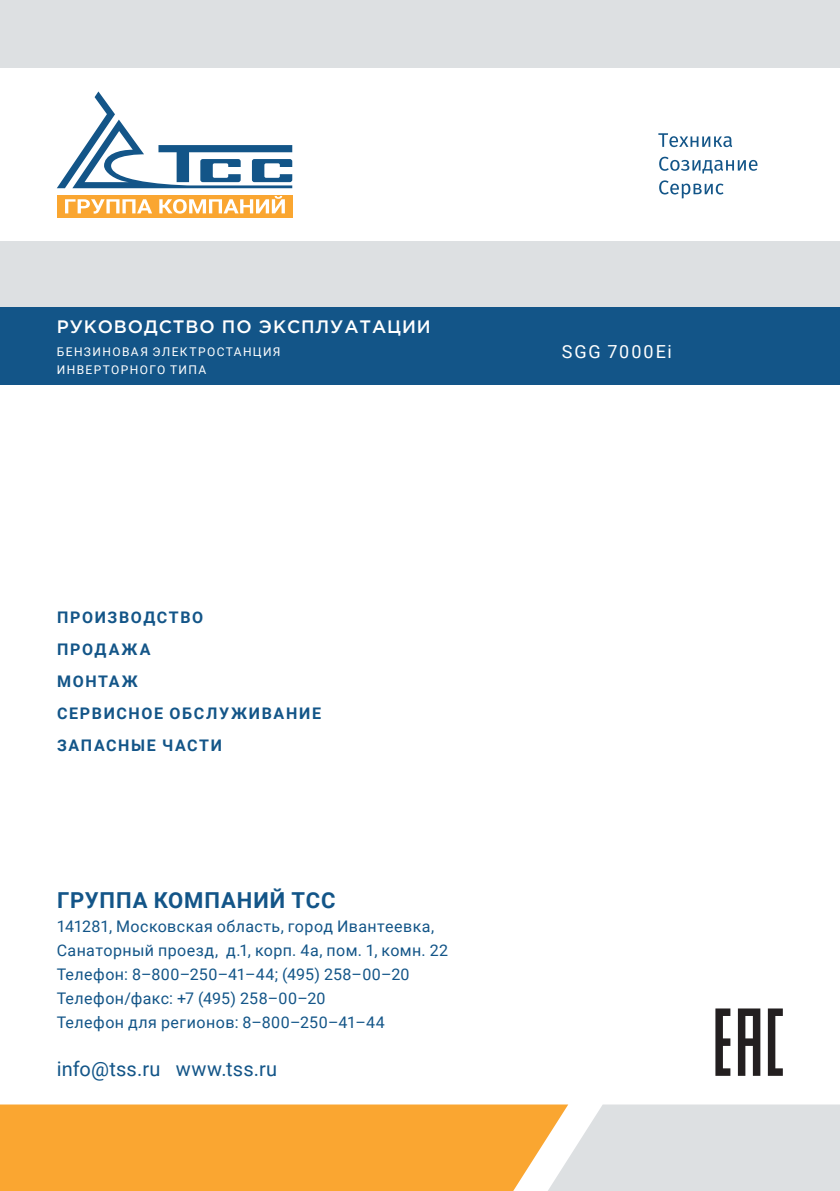
<style>
.page{position:relative;width:840px;height:1191px;background:#fff}
.page>*{position:absolute;margin:0;border:0;box-sizing:border-box;transform-origin:0 0}
.t1{font:700 22px "Roboto";letter-spacing:.04em;color:#135588}
.t2{font:20px "Roboto";letter-spacing:.005em;color:#135588}
.t3{font:500 18px "Gotham Pro";letter-spacing:.05em;color:#fff}
.t4{font:18px "Roboto";letter-spacing:.105em;color:#fff}
.t5{font:16px/24px "Roboto";letter-spacing:.03em;color:#135588}
.t6{font:700 16px/32px "Roboto";letter-spacing:.105em;color:#135588}
.t7{font:12px/17.6px "Roboto";letter-spacing:.115em;color:#fff}
</style>
<div class="page">
<div style="left:0;top:0;width:839px;height:1104px;background:#dde0e2"></div>
<div style="left:0;top:68px;width:839px;height:173px;background:#fff"></div>
<div style="left:0;top:307px;width:839px;height:78px;background:#135588"></div>
<div style="left:0;top:385px;width:839px;height:719px;background:#fff"></div>
<div style="left:0;top:1104px;width:547px;height:87px;background:#faa631"></div>
<svg style="left:547px;top:1104px;width:292px;height:87px;background:#e0e1e1"></svg>
<svg style="left:658px;top:133px;width:73px;height:14px"></svg>
<svg style="left:659px;top:157px;width:98px;height:16px"></svg>
<svg style="left:659px;top:180px;width:64px;height:18px"></svg>
<div style="left:57px;top:195px;width:235px;height:22px;background:#faa631"></div>
<svg style="left:57px;top:91px;width:235px;height:97px"></svg>
<svg style="left:65px;top:199px;width:87px;height:15px"></svg>
<svg style="left:159px;top:196px;width:126px;height:18px"></svg>
<svg style="left:715px;top:1008px;width:68px;height:68px"></svg>
<p class="t3" style="left:57px;top:316px;width:375px">РУКОВОДСТВО ПО ЭКСПЛУАТАЦИИ</p>
<p class="t7" style="left:57px;top:343px;width:225px">БЕНЗИНОВАЯ ЭЛЕКТРОСТАНЦИЯ<br>ИНВЕРТОРНОГО ТИПА</p>
<p class="t4" style="left:561px;top:339px;width:111px">SGG 7000Ei</p>
<p class="t6" style="left:57px;top:600px;width:265px">ПРОИЗВОДСТВО<br>ПРОДАЖА<br>МОНТАЖ<br>СЕРВИСНОЕ ОБСЛУЖИВАНИЕ<br>ЗАПАСНЫЕ ЧАСТИ</p>
<h1 class="t1" style="left:57px;top:885px;width:280px">ГРУППА КОМПАНИЙ ТСС</h1>
<p class="t5" style="left:57px;top:914px;width:393px">141281, Московская область, город Ивантеевка, Санаторный проезд, д.1, корп. 4а, пом. 1, комн. 22<br>Телефон: 8–800–250–41–44; (495) 258–00–20<br>Телефон/факс: +7 (495) 258–00–20<br>Телефон для регионов: 8–800–250–41–44</p>
<p class="t2" style="left:57px;top:1055px;width:222px">info@tss.ru www.tss.ru</p>
</div>
